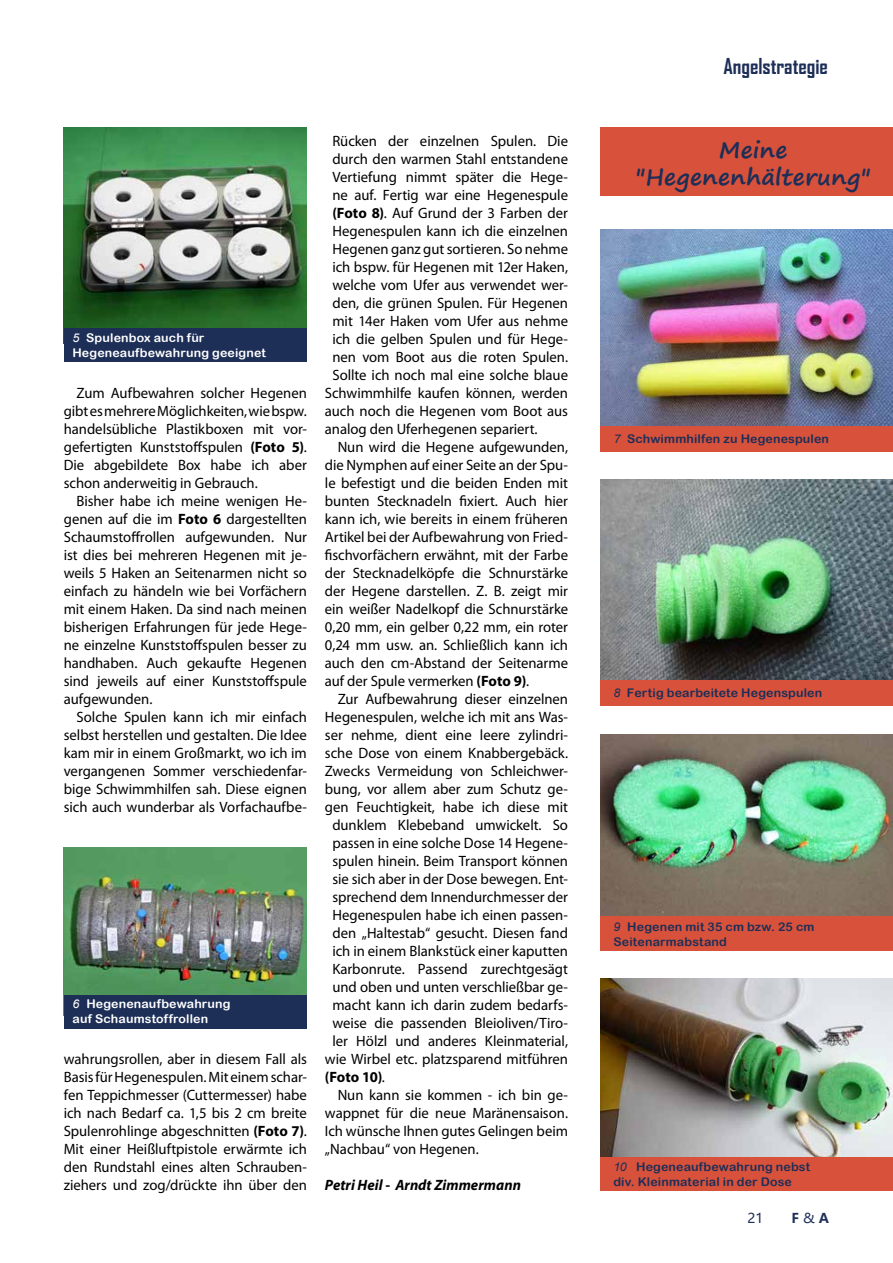
<style>
.page{position:relative;width:893px;height:1263px;background:#fff}
.page>*{position:absolute;margin:0;border:0;box-sizing:border-box;transform-origin:0 0}
.t1{font:700 22.5px/27px "Segoe Print";letter-spacing:.01em;color:#1d2e57;text-align:center}
.t2{font:700 21px "Agency FB";color:#1d2e57}
.t3{font:15px/18px "Myriad Pro";color:#000;text-align:justify}
.t4{font:italic 700 15px "Myriad Pro";letter-spacing:.005em;color:#000}
.t5{font:700 15px "Myriad Pro";letter-spacing:-.005em;color:#000}
.t6{font:700 13.5px "Microsoft Ya Hei";color:#1d2e57}
.t7{font:13.5px "Microsoft Ya Hei";color:#1d2e57}
.t8{font:12px/15px "Arial Rounded MT Bold";letter-spacing:.015em;color:#1d2e57}
.t9{font:12px/15px "Arial Rounded MT Bold";letter-spacing:.015em;color:#fff}
.s1{font-family:"Arial";font-style:italic}
.s2{font-weight:700}
.s3{font-weight:400}
</style>
<div class="page">
<img style="left:64px;top:128px;width:243px;height:200px">
<img style="left:64px;top:848px;width:243px;height:147px">
<div style="left:601px;top:128px;width:292px;height:68px;background:#d8523b"></div>
<img style="left:601px;top:978px;width:292px;height:179px">
<img style="left:601px;top:734px;width:292px;height:183px">
<img style="left:601px;top:479px;width:292px;height:201px">
<img style="left:601px;top:229px;width:292px;height:197px">
<div style="left:601px;top:426px;width:292px;height:26px;background:#d8523b"></div>
<div style="left:601px;top:680px;width:292px;height:25px;background:#d8523b"></div>
<div style="left:601px;top:917px;width:292px;height:34px;background:#d8523b"></div>
<div style="left:600px;top:1157px;width:293px;height:34px;background:#d8523b"></div>
<div style="left:64px;top:328px;width:243px;height:34px;background:#1d2e57"></div>
<div style="left:64px;top:995px;width:243px;height:33px;background:#1d2e57"></div>
<p class="t9" style="left:72px;top:330px;width:195px"><span class="s1">5</span> Spulenbox auch für<br>Hegeneaufbewahrung geeignet</p>
<p class="t3" style="left:64px;top:384px;width:245px;text-indent:13px">Zum Aufbewahren solcher Hegenen gibt es mehrere Möglichkeiten, wie bspw. handelsübliche Plastikboxen mit vor&shy;gefertigten Kunststoffspulen <span class="s2">(Foto 5)</span>.<br>Die abgebildete Box habe ich aber schon anderweitig in Gebrauch.</p>
<p class="t3" style="left:64px;top:492px;width:245px;text-indent:13px">Bisher habe ich meine wenigen He&shy;genen auf die im <span class="s2">Foto 6</span> dargestellten Schaumstoffrollen aufgewunden. Nur ist dies bei mehreren Hegenen mit je&shy;weils 5 Haken an Seitenarmen nicht so einfach zu händeln wie bei Vorfächern mit einem Haken. Da sind nach meinen bisherigen Erfahrungen für jede Hege&shy;ne einzelne Kunststoffspulen besser zu handhaben. Auch gekaufte Hegenen sind jeweils auf einer Kunststoffspule aufgewunden.</p>
<p class="t3" style="left:64px;top:708px;width:245px;text-indent:13px">Solche Spulen kann ich mir einfach selbst herstellen und gestalten. Die Idee kam mir in einem Großmarkt, wo ich im vergangenen Sommer verschiedenfar&shy;bige Schwimmhilfen sah. Diese eignen sich auch wunderbar als Vorfachaufbe-</p>
<p class="t9" style="left:73px;top:996px;width:160px"><span class="s1">6</span> Hegenenaufbewahrung auf Schaumstoffrollen</p>
<p class="t3" style="left:64px;top:1050px;width:245px">wahrungsrollen, aber in diesem Fall als Basis für Hegenespulen. Mit einem schar&shy;fen Teppichmesser (Cuttermesser) habe ich nach Bedarf ca. 1,5 bis 2 cm breite Spulenrohlinge abgeschnitten <span class="s2">(Foto 7)</span>.<br>Mit einer Heißluftpistole erwärmte ich den Rundstahl eines alten Schrauben&shy;ziehers und zog/drückte ihn über den</p>
<p class="t3" style="left:332px;top:132px;width:237px">Rücken der einzelnen Spulen. Die</p>
<p class="t3" style="left:332px;top:150px;width:237px">durch den warmen Stahl entstandene</p>
<p class="t3" style="left:332px;top:168px;width:237px">Vertiefung nimmt später die Hege-</p>
<p class="t3" style="left:332px;top:186px;width:237px">ne auf. Fertig war eine Hegenespule</p>
<p class="t3" style="left:332px;top:204px;width:237px"><span class="s2">(Foto 8)</span>. Auf Grund der 3 Farben der</p>
<p class="t3" style="left:332px;top:222px;width:237px">Hegenespulen kann ich die einzelnen</p>
<p class="t3" style="left:332px;top:240px;width:237px">Hegenen ganz gut sortieren. So nehme</p>
<p class="t3" style="left:332px;top:258px;width:237px">ich bspw. für Hegenen mit 12er Haken,</p>
<p class="t3" style="left:332px;top:276px;width:237px">welche vom Ufer aus verwendet wer-</p>
<p class="t3" style="left:332px;top:294px;width:237px">den, die grünen Spulen. Für Hegenen</p>
<p class="t3" style="left:332px;top:312px;width:237px">mit 14er Haken vom Ufer aus nehme</p>
<p class="t3" style="left:332px;top:330px;width:237px">ich die gelben Spulen und für Hege-</p>
<p class="t3" style="left:332px;top:348px;width:237px">nen vom Boot aus die roten Spulen.</p>
<p class="t3" style="left:332px;top:366px;width:237px">Sollte ich noch mal eine solche blaue</p>
<p class="t3" style="left:325px;top:384px;width:245px">Schwimmhilfe kaufen können, werden</p>
<p class="t3" style="left:325px;top:402px;width:245px">auch noch die Hegenen vom Boot aus</p>
<p class="t3" style="left:325px;top:420px;width:214px">analog den Uferhegenen separiert.</p>
<p class="t3" style="left:338px;top:438px;width:232px">Nun wird die Hegene aufgewunden,</p>
<p class="t3" style="left:325px;top:456px;width:245px">die Nymphen auf einer Seite an der Spu-</p>
<p class="t3" style="left:325px;top:474px;width:245px">le befestigt und die beiden Enden mit</p>
<p class="t3" style="left:325px;top:492px;width:245px">bunten Stecknadeln fixiert. Auch hier</p>
<p class="t3" style="left:325px;top:510px;width:245px">kann ich, wie bereits in einem früheren</p>
<p class="t3" style="left:325px;top:528px;width:245px">Artikel bei der Aufbewahrung von Fried-</p>
<p class="t3" style="left:325px;top:546px;width:245px">fischvorfächern erwähnt, mit der Farbe</p>
<p class="t3" style="left:325px;top:564px;width:245px">der Stecknadelköpfe die Schnurstärke</p>
<p class="t3" style="left:325px;top:582px;width:245px">der Hegene darstellen. Z. B. zeigt mir</p>
<p class="t3" style="left:325px;top:600px;width:245px">ein weißer Nadelkopf die Schnurstärke</p>
<p class="t3" style="left:325px;top:618px;width:245px">0,20 mm, ein gelber 0,22 mm, ein roter</p>
<p class="t3" style="left:325px;top:636px;width:245px">0,24 mm usw. an. Schließlich kann ich</p>
<p class="t3" style="left:325px;top:654px;width:245px">auch den cm-Abstand der Seitenarme</p>
<p class="t3" style="left:325px;top:672px;width:206px">auf der Spule vermerken <span class="s2">(Foto 9)</span>.</p>
<p class="t3" style="left:338px;top:690px;width:232px">Zur Aufbewahrung dieser einzelnen</p>
<p class="t3" style="left:325px;top:708px;width:245px">Hegenespulen, welche ich mit ans Was-</p>
<p class="t3" style="left:325px;top:726px;width:245px">ser nehme, dient eine leere zylindri-</p>
<p class="t3" style="left:325px;top:744px;width:245px">sche Dose von einem Knabbergebäck.</p>
<p class="t3" style="left:325px;top:762px;width:245px">Zwecks Vermeidung von Schleichwer-</p>
<p class="t3" style="left:325px;top:780px;width:245px">bung, vor allem aber zum Schutz ge-</p>
<p class="t3" style="left:325px;top:798px;width:245px">gen Feuchtigkeit, habe ich diese mit</p>
<p class="t3" style="left:332px;top:816px;width:237px">dunklem Klebeband umwickelt. So</p>
<p class="t3" style="left:332px;top:834px;width:237px">passen in eine solche Dose 14 Hegene-</p>
<p class="t3" style="left:332px;top:852px;width:237px">spulen hinein. Beim Transport können</p>
<p class="t3" style="left:332px;top:870px;width:237px">sie sich aber in der Dose bewegen. Ent-</p>
<p class="t3" style="left:332px;top:888px;width:237px">sprechend dem Innendurchmesser der</p>
<p class="t3" style="left:332px;top:906px;width:237px">Hegenespulen habe ich einen passen-</p>
<p class="t3" style="left:332px;top:924px;width:237px">den „Haltestab“ gesucht. Diesen fand</p>
<p class="t3" style="left:332px;top:942px;width:237px">ich in einem Blankstück einer kaputten</p>
<p class="t3" style="left:332px;top:960px;width:237px">Karbonrute. Passend zurechtgesägt</p>
<p class="t3" style="left:332px;top:978px;width:237px">und oben und unten verschließbar ge-</p>
<p class="t3" style="left:332px;top:996px;width:237px">macht kann ich darin zudem bedarfs-</p>
<p class="t3" style="left:332px;top:1014px;width:237px">weise die passenden Bleioliven/Tiro-</p>
<p class="t3" style="left:332px;top:1032px;width:237px">ler Hölzl und anderes Kleinmaterial,</p>
<p class="t3" style="left:325px;top:1050px;width:245px">wie Wirbel etc. platzsparend mitführen</p>
<p class="t5" style="left:325px;top:1067px;width:62px">(Foto 10)<span class="s3">.</span></p>
<p class="t3" style="left:338px;top:1086px;width:232px">Nun kann sie kommen - ich bin ge-</p>
<p class="t3" style="left:325px;top:1104px;width:245px">wappnet für die neue Maränensaison.</p>
<p class="t3" style="left:325px;top:1122px;width:245px">Ich wünsche Ihnen gutes Gelingen beim</p>
<p class="t3" style="left:325px;top:1140px;width:155px">„Nachbau“ von Hegenen.</p>
<p class="t4" style="left:325px;top:1175px;width:198px">Petri Heil - Arndt Zimmermann</p>
<h2 class="t2" style="left:723px;top:53px;width:106px">Angelstrategie</h2>
<h1 class="t1" style="left:636px;top:135px;width:236px">Meine "Hegenenhälterung"</h1>
<p class="t8" style="left:614px;top:431px;width:217px"><span class="s1">7</span> Schwimmhilfen zu Hegenespulen</p>
<p class="t8" style="left:613px;top:685px;width:210px"><span class="s1">8</span> Fertig bearbeitete Hegenspulen</p>
<p class="t8" style="left:613px;top:919px;width:202px"><span class="s1">9</span> Hegenen mit 35 cm bzw. 25 cm<br>Seitenarmabstand</p>
<p class="t8" style="left:613px;top:1159px;width:198px"><span class="s1">10</span> Hegeneaufbewahrung nebst div. Kleinmaterial in der Dose</p>
<p class="t7" style="left:748px;top:1209px;width:17px">21</p>
<p class="t6" style="left:792px;top:1209px;width:39px">F <span class="s3">&amp;</span> A</p>
</div>
